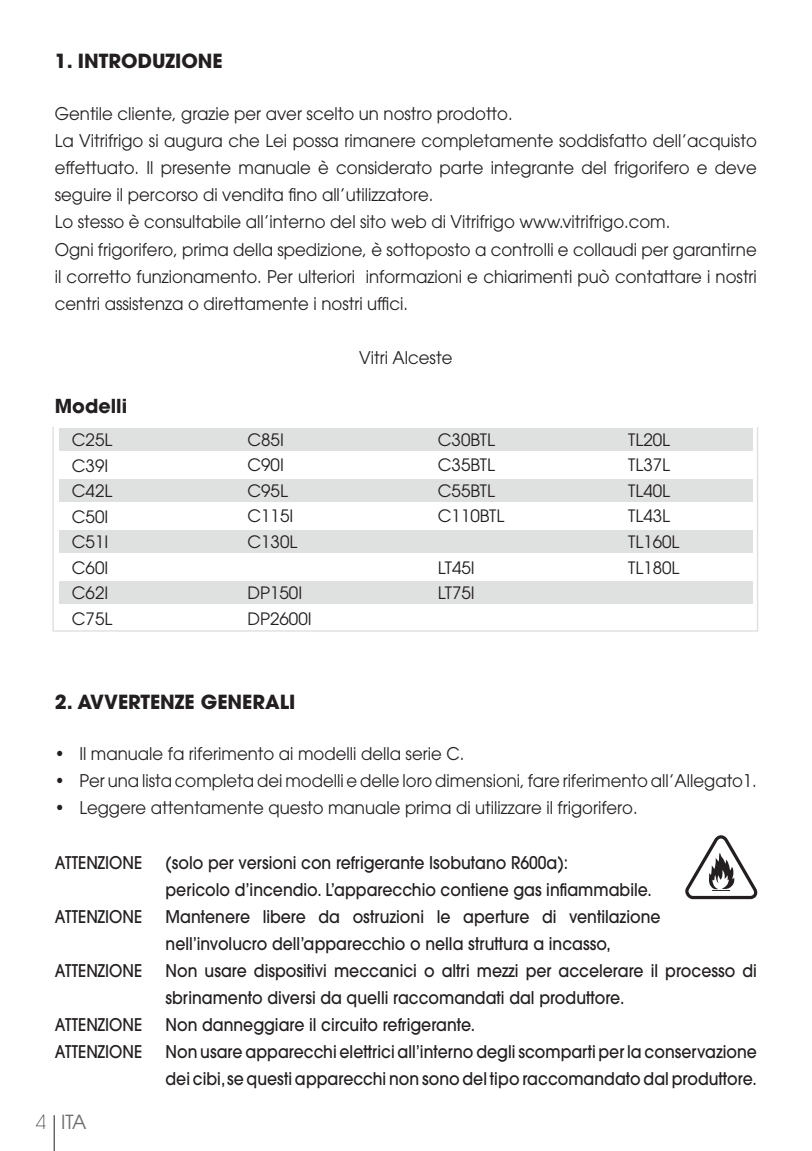
<style>
.page{position:relative;width:812px;height:1151px;background:#fff}
.page>*{position:absolute;margin:0;border:0;box-sizing:border-box;transform-origin:0 0}
.t1{font:700 19.35px "ITC Avant Garde Std";color:#231f20}
.t2{font:19.35px "ITC Avant Garde Std";color:#6c6d70}
.t3{font:700 19.2px "ITC Avant Garde Std";color:#231f20}
.t4{font:17.4px/27px "ITC Avant Garde Std";color:#231f20;scale:.95 1}
.t5{font:500 17.4px/27px "ITC Avant Garde Std";color:#231f20;scale:.9 1}
.t6{font:16.95px/25.5px "ITC Avant Garde Std";color:#231f20}
.s1{font-weight:200;color:#231f20}
</style>
<div class="page">
<hr style="left:54px;top:1115px;width:1px;height:36px;background:#231f20">
<svg style="left:52px;top:427px;width:706px;height:204px"></svg>
<svg style="left:685px;top:835px;width:72px;height:64px"></svg>
<p class="t1" style="left:55px;top:53px;width:169px">1. INTRODUZIONE</p>
<p class="t4" style="left:55px;top:101px;width:740px">Gentile cliente, grazie per aver scelto un nostro prodotto.<br>La Vitrifrigo si augura che Lei possa rimanere completamente soddisfatto dell’acquisto effettuato. Il presente manuale è considerato parte integrante del frigorifero e deve seguire il percorso di vendita fino all’utilizzatore.<br>Lo stesso è consultabile all’interno del sito web di Vitrifrigo www.vitrifrigo.com.<br>Ogni frigorifero, prima della spedizione, è sottoposto a controlli e collaudi per garantirne il corretto funzionamento. Per ulteriori informazioni e chiarimenti può contattare i nostri centri assistenza o direttamente i nostri uffici.</p>
<p class="t3" style="left:55px;top:398px;width:74px">Modelli</p>
<p class="t6" style="left:72px;top:428px;width:42px">C25L<br>C39I<br>C42L<br>C50I<br>C51I<br>C60I<br>C62I<br>C75L</p>
<p class="t6" style="left:247px;top:428px;width:51px">C85I<br>C90I<br>C95L<br>C115I<br>C130L</p>
<p class="t6" style="left:247px;top:581px;width:66px">DP150I<br>DP2600I</p>
<p class="t4" style="left:359px;top:345px;width:100px">Vitri Alceste</p>
<p class="t6" style="left:438px;top:428px;width:68px">C30BTL<br>C35BTL<br>C55BTL<br>C110BTL</p>
<p class="t6" style="left:438px;top:555px;width:38px">LT45I<br>LT75I</p>
<p class="t6" style="left:628px;top:428px;width:53px">TL20L<br>TL37L<br>TL40L<br>TL43L<br>TL160L<br>TL180L</p>
<p class="t1" style="left:55px;top:693px;width:242px">2. AVVERTENZE GENERALI</p>
<p class="t4" style="left:55px;top:741px;width:433px">• Il manuale fa riferimento ai modelli della serie C.</p>
<p class="t4" style="left:55px;top:768px;width:740px">• Per una lista completa dei modelli e delle loro dimensioni, fare riferimento all’Allegato1.</p>
<p class="t4" style="left:55px;top:795px;width:615px">• Leggere attentamente questo manuale prima di utilizzare il frigorifero.</p>
<p class="t5" style="left:55px;top:850px;width:99px">ATTENZIONE</p>
<p class="t5" style="left:165px;top:850px;width:542px">(solo per versioni con refrigerante Isobutano R600a):<br>pericolo d’incendio. L’apparecchio contiene gas infiammabile.</p>
<p class="t5" style="left:55px;top:904px;width:99px">ATTENZIONE</p>
<p class="t5" style="left:165px;top:904px;width:551px">Mantenere libere da ostruzioni le aperture di ventilazione nell’involucro dell’apparecchio o nella struttura a incasso,</p>
<p class="t5" style="left:55px;top:958px;width:99px">ATTENZIONE</p>
<p class="t5" style="left:165px;top:958px;width:658px">Non usare dispositivi meccanici o altri mezzi per accelerare il processo di sbrinamento diversi da quelli raccomandati dal produttore.</p>
<p class="t5" style="left:55px;top:1012px;width:99px">ATTENZIONE</p>
<p class="t5" style="left:165px;top:1012px;width:345px">Non danneggiare il circuito refrigerante.</p>
<p class="t5" style="left:55px;top:1039px;width:99px">ATTENZIONE</p>
<p class="t5" style="left:165px;top:1039px;width:658px">Non usare apparecchi elettrici all’interno degli scomparti per la conservazione dei cibi, se questi apparecchi non sono del tipo raccomandato dal produttore.</p>
<p class="t2" style="left:36px;top:1114px;width:52px"><span class="s1">4</span> ITA</p>
</div>
